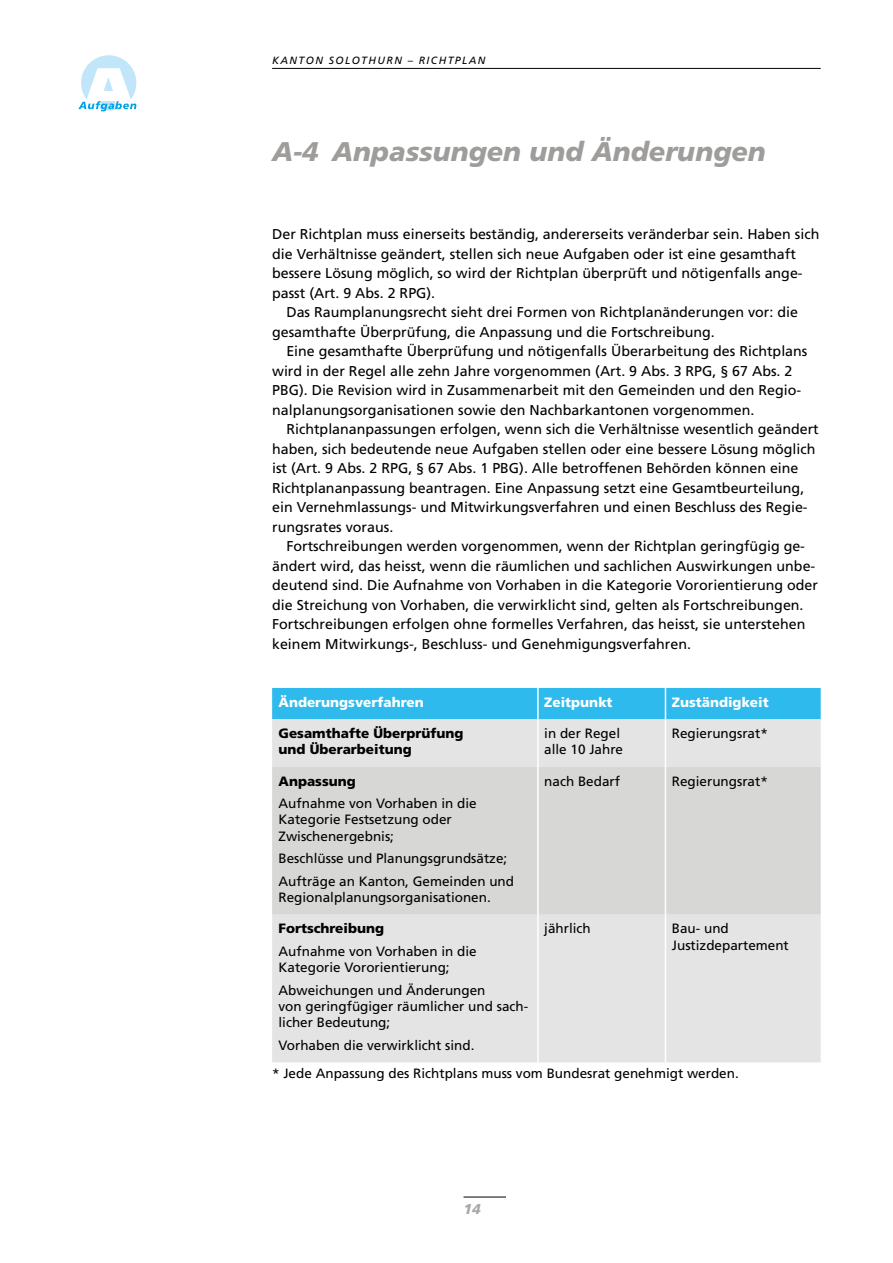
<style>
.page{position:relative;width:893px;height:1263px;background:#fff}
.page>*{position:absolute;margin:0;border:0;box-sizing:border-box;transform-origin:0 0}
.Titel_1{font:italic 900 27px "Frutiger LT Std";color:#9e9d9b}
.Lauftext{font:14.25px/19.5px "Frutiger LT Std";color:#000}
.t1{font:italic 900 14.25px "Frutiger LT Std";color:#a9a8a6}
.Tabellentext{font:13.5px/16.2px "Frutiger LT Std";color:#000}
.Tabellentext-2{font:900 13.5px/16.2px "Frutiger LT Std";color:#000}
.Tabellen-Kopftext{font:900 13.5px "Frutiger LT Std";color:#fff}
.t2{font:italic 10.5px "Frutiger LT Std";letter-spacing:.135em;color:#000}
</style>
<div class="page">
<hr style="left:463px;top:1197px;width:43px;height:1px;background:#000">
<hr style="left:272px;top:68px;width:549px;height:1px;background:#000">
<div style="left:272px;top:688px;width:549px;height:31px;background:#2ebaed"></div>
<div style="left:272px;top:719px;width:549px;height:343px;background:#e4e4e4"></div>
<div style="left:272px;top:767px;width:549px;height:148px;background:#d7d7d6"></div>
<hr style="left:537px;top:688px;width:2px;height:31px;background:#fff">
<hr style="left:665px;top:688px;width:1px;height:31px;background:#fff">
<hr style="left:537px;top:719px;width:2px;height:48px;background:#fff">
<hr style="left:665px;top:719px;width:1px;height:48px;background:#fff">
<hr style="left:537px;top:767px;width:2px;height:148px;background:#fff">
<hr style="left:665px;top:767px;width:1px;height:148px;background:#fff">
<hr style="left:537px;top:915px;width:2px;height:147px;background:#fff">
<hr style="left:665px;top:915px;width:1px;height:147px;background:#fff">
<div style="left:81px;top:55px;width:55px;height:56px;background:#c1e6fa;border-radius:50%"></div>
<svg style="left:78px;top:68px;width:58px;height:43px"></svg>
<p class="t2" style="left:272px;top:54px;width:215px">KANTON SOLOTHURN – RICHTPLAN</p>
<p class="Titel_1" style="left:272px;top:136px;width:495px">A-4 Anpassungen und Änderungen</p>
<p class="Lauftext" style="left:272px;top:225px;width:549px">Der Richtplan muss einerseits beständig, andererseits veränderbar sein. Haben sich die Verhältnisse geändert, stellen sich neue Aufgaben oder ist eine gesamthaft bessere Lösung möglich, so wird der Richtplan überprüft und nötigenfalls ange&shy;passt (Art. 9 Abs. 2 RPG).</p>
<p class="Lauftext" style="left:272px;top:303px;width:527px;text-indent:14px">Das Raumplanungsrecht sieht drei Formen von Richtplanänderungen vor: die gesamthafte Überprüfung, die Anpassung und die Fortschreibung.</p>
<p class="Lauftext" style="left:272px;top:342px;width:537px;text-indent:14px">Eine gesamthafte Überprüfung und nötigenfalls Überarbeitung des Richtplans wird in der Regel alle zehn Jahre vorgenommen (Art. 9 Abs. 3 RPG, § 67 Abs. 2<br>PBG). Die Revision wird in Zusammenarbeit mit den Gemeinden und den Regio&shy;nalplanungsorganisationen sowie den Nachbarkantonen vorgenommen.</p>
<p class="Lauftext" style="left:272px;top:420px;width:548px;text-indent:14px">Richtplananpassungen erfolgen, wenn sich die Verhältnisse wesentlich geändert haben, sich bedeutende neue Aufgaben stellen oder eine bessere Lösung möglich ist (Art. 9 Abs. 2 RPG, § 67 Abs. 1 PBG). Alle betroffenen Behörden können eine Richtplananpassung beantragen. Eine Anpassung setzt eine Gesamtbeurteilung, ein Vernehmlassungs- und Mitwirkungsverfahren und einen Beschluss des Regie&shy;rungsrates voraus.</p>
<p class="Lauftext" style="left:272px;top:537px;width:547px;text-indent:14px">Fortschreibungen werden vorgenommen, wenn der Richtplan geringfügig ge&shy;ändert wird, das heisst, wenn die räumlichen und sachlichen Auswirkungen unbe&shy;deutend sind. Die Aufnahme von Vorhaben in die Kategorie Vororientierung oder die Streichung von Vorhaben, die verwirklicht sind, gelten als Fortschreibungen.<br>Fortschreibungen erfolgen ohne formelles Verfahren, das heisst, sie unterstehen keinem Mitwirkungs-, Beschluss- und Genehmigungsverfahren.</p>
<p class="Tabellen-Kopftext" style="left:279px;top:694px;width:147px">Änderungsverfahren</p>
<p class="Tabellen-Kopftext" style="left:544px;top:694px;width:70px">Zeitpunkt</p>
<p class="Tabellen-Kopftext" style="left:672px;top:694px;width:98px">Zuständigkeit</p>
<p class="Tabellentext-2" style="left:279px;top:725px;width:186px">Gesamthafte Überprüfung und Überarbeitung</p>
<p class="Tabellentext" style="left:544px;top:725px;width:80px">in der Regel alle 10 Jahre</p>
<p class="Tabellentext" style="left:672px;top:725px;width:98px">Regierungsrat*</p>
<p class="Tabellentext-2" style="left:279px;top:773px;width:79px">Anpassung</p>
<p class="Tabellentext" style="left:279px;top:795px;width:200px">Aufnahme von Vorhaben in die<br>Kategorie Festsetzung oder<br>Zwischenergebnis;</p>
<p class="Tabellentext" style="left:279px;top:850px;width:230px">Beschlüsse und Planungsgrundsätze;</p>
<p class="Tabellentext" style="left:279px;top:873px;width:237px">Aufträge an Kanton, Gemeinden und<br>Regionalplanungsorganisationen.</p>
<p class="Tabellentext" style="left:544px;top:773px;width:77px">nach Bedarf</p>
<p class="Tabellentext" style="left:672px;top:773px;width:98px">Regierungsrat*</p>
<p class="Tabellentext-2" style="left:279px;top:920px;width:107px">Fortschreibung</p>
<p class="Tabellentext" style="left:279px;top:943px;width:200px">Aufnahme von Vorhaben in die<br>Kategorie Vororientierung;</p>
<p class="Tabellentext" style="left:279px;top:982px;width:251px">Abweichungen und Änderungen<br>von geringfügiger räumlicher und sach&shy;licher Bedeutung;</p>
<p class="Tabellentext" style="left:279px;top:1037px;width:197px">Vorhaben die verwirklicht sind.</p>
<p class="Tabellentext" style="left:544px;top:920px;width:48px">jährlich</p>
<p class="Tabellentext" style="left:672px;top:920px;width:119px">Bau- und<br>Justizdepartement</p>
<p class="Tabellentext" style="left:272px;top:1065px;width:468px">* Jede Anpassung des Richtplans muss vom Bundesrat genehmigt werden.</p>
<p class="t1" style="left:463px;top:1201px;width:19px">14</p>
</div>
